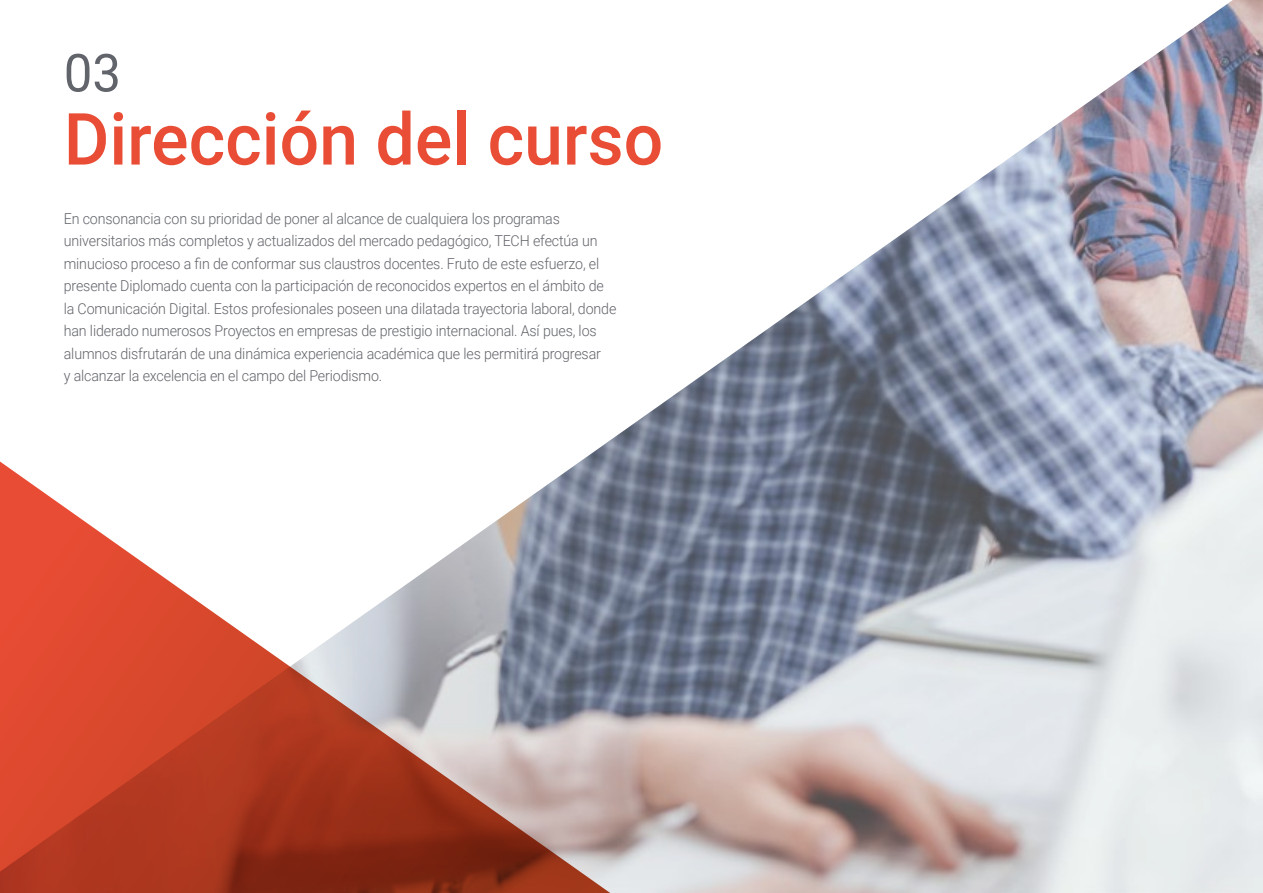
<style>
.page{position:relative;width:1263px;height:893px;background:#fff}
.page>*{position:absolute;margin:0;border:0;box-sizing:border-box;transform-origin:0 0}
.t1{font:500 72px "Roboto";color:#e94d35}
.t2{font:52.5px "Roboto";color:#61646a}
.t3{font:300 15px/22.5px "Roboto";letter-spacing:-.01em;color:#61646a;scale:.95 1}
</style>
<div class="page">
<img style="left:602px;top:0;width:661px;height:893px">
<svg style="left:0;top:446px;width:640px;height:447px"></svg>
<h2 class="t2" style="left:64px;top:36px;width:59px">03</h2>
<h1 class="t1" style="left:64px;top:89px;width:601px">Dirección del curso</h1>
<p class="t3" style="left:64px;top:207px;width:583px">En consonancia con su prioridad de poner al alcance de cualquiera los programas universitarios más completos y actualizados del mercado pedagógico, TECH efectúa un minucioso proceso a fin de conformar sus claustros docentes. Fruto de este esfuerzo, el presente Diplomado cuenta con la participación de reconocidos expertos en el ámbito de la Comunicación Digital. Estos profesionales poseen una dilatada trayectoria laboral, donde han liderado numerosos Proyectos en empresas de prestigio internacional. Así pues, los alumnos disfrutarán de una dinámica experiencia académica que les permitirá progresar<br>y alcanzar la excelencia en el campo del Periodismo.</p>
</div>
